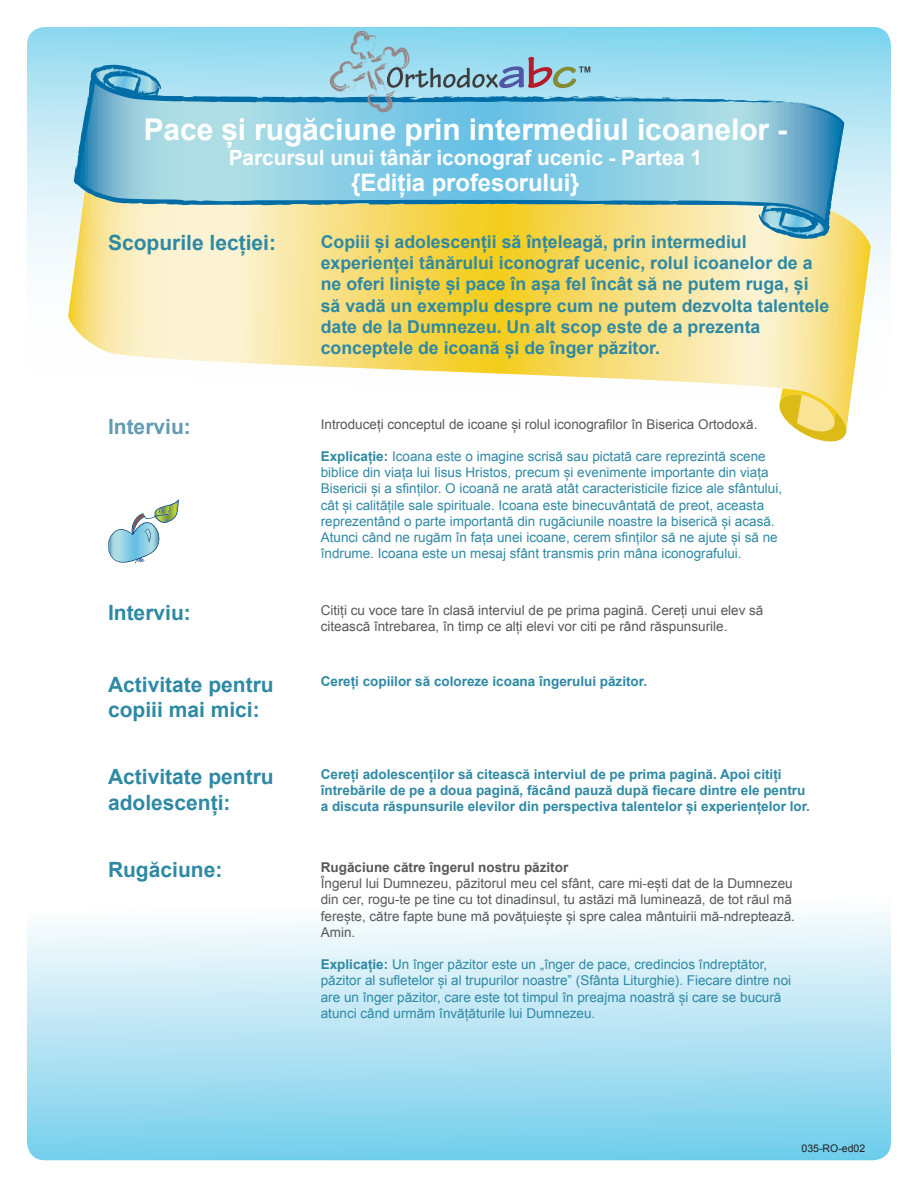
<style>
.page{position:relative;width:918px;height:1188px;background:#fff}
.page>*{position:absolute;margin:0;border:0;box-sizing:border-box;transform-origin:0 0}
.t1{font:700 30px "Arial";letter-spacing:-.005em;color:#fff}
.t2{font:700 24px "Arial";letter-spacing:-.005em;color:#fff}
.t3{font:700 21px/25.2px "Arial";color:#2e89a4}
.t4{font:700 21px "Arial";letter-spacing:-.005em;color:#fff}
.t5{font:700 21px "Arial";color:#629bb2}
.t6{font:700 17.7px/21.3px "Arial";color:#2e89a4}
.t7{font:13.5px/16.2px "Arial";color:#2e89a4}
.t8{font:13.5px/16.2px "Arial";color:#57585a}
.t9{font:700 13.5px/16.2px "Arial";color:#2e89a4}
.t10{font:700 13.5px "Arial";color:#57585a}
.t11{font:10.5px "Arial";color:#231f20}
.s1{font-weight:700}
</style>
<div class="page">
<svg style="left:27px;top:27px;width:864px;height:372px"></svg>
<div style="left:27px;top:847px;width:864px;height:313px;background:linear-gradient(to bottom,#fff,#77ceeb);border-radius:18px"></div>
<svg style="left:797px;top:430px;width:50px;height:12px"></svg>
<svg style="left:68px;top:159px;width:803px;height:271px"></svg>
<svg style="left:84px;top:47px;width:77px;height:196px;background:#aed6d1"></svg>
<svg style="left:759px;top:228px;width:75px;height:11px"></svg>
<svg style="left:74px;top:75px;width:770px;height:153px;background:#96cbd0"></svg>
<svg style="left:788px;top:102px;width:20px;height:3px"></svg>
<svg style="left:609px;top:96px;width:9px;height:2px"></svg>
<svg style="left:330px;top:31px;width:260px;height:82px;background:#88c4d9"></svg>
<svg style="left:108px;top:499px;width:71px;height:65px"></svg>
<p class="t1" style="left:144px;top:109px;width:645px">Pace și rugăciune prin intermediul icoanelor -</p>
<p class="t4" style="left:229px;top:144px;width:475px">Parcursul unui tânăr iconograf ucenic - Partea 1</p>
<p class="t2" style="left:351px;top:166px;width:230px">{Ediția profesorului}</p>
<p class="t3" style="left:108px;top:231px;width:170px">Scopurile lecției:</p>
<p class="t6" style="left:321px;top:231px;width:510px">Copiii și adolescenții să înțeleagă, prin intermediul experienței tânărului iconograf ucenic, rolul icoanelor de a ne oferi liniște și pace în așa fel încât să ne putem ruga, și să vadă un exemplu despre cum ne putem dezvolta talentele date de la Dumnezeu. Un alt scop este de a prezenta conceptele de icoană și de înger păzitor.</p>
<p class="t5" style="left:108px;top:413px;width:84px">Interviu:</p>
<p class="t8" style="left:321px;top:416px;width:438px">Introduceți conceptul de icoane și rolul iconografilor în Biserica Ortodoxă.</p>
<p class="t7" style="left:321px;top:448px;width:463px"><span class="s1">Explicație:</span> Icoana este o imagine scrisă sau pictată care reprezintă scene biblice din viața lui Iisus Hristos, precum și evenimente importante din viața Bisericii și a sfinților. O icoană ne arată atât caracteristicile fizice ale sfântului, cât și calitățile sale spirituale. Icoana este binecuvântată de preot, aceasta reprezentând o parte importantă din rugăciunile noastre la biserică și acasă.<br>Atunci când ne rugăm în fața unei icoane, cerem sfinților să ne ajute și să ne îndrume. Icoana este un mesaj sfânt transmis prin mâna iconografului.</p>
<p class="t3" style="left:108px;top:601px;width:84px">Interviu:</p>
<p class="t8" style="left:321px;top:602px;width:444px">Citiți cu voce tare în clasă interviul de pe prima pagină. Cereți unui elev să citească întrebarea, în timp ce alți elevi vor citi pe rând răspunsurile.</p>
<p class="t3" style="left:108px;top:672px;width:167px">Activitate pentru copiii mai mici:</p>
<p class="t9" style="left:321px;top:674px;width:328px">Cereți copiilor să coloreze icoana îngerului păzitor.</p>
<p class="t3" style="left:108px;top:765px;width:167px">Activitate pentru adolescenți:</p>
<p class="t9" style="left:321px;top:766px;width:491px">Cereți adolescenților să citească interviul de pe prima pagină. Apoi citiți întrebările de pe a doua pagină, făcând pauză după fiecare dintre ele pentru a discuta răspunsurile elevilor din perspectiva talentelor și experiențelor lor.</p>
<p class="t3" style="left:108px;top:858px;width:116px">Rugăciune:</p>
<p class="t10" style="left:321px;top:858px;width:249px">Rugăciune către îngerul nostru păzitor</p>
<p class="t8" style="left:321px;top:875px;width:476px">Îngerul lui Dumnezeu, păzitorul meu cel sfânt, care mi-ești dat de la Dumnezeu din cer, rogu-te pe tine cu tot dinadinsul, tu astăzi mă luminează, de tot răul mă ferește, către fapte bune mă povățuiește și spre calea mântuirii mă-ndreptează.<br>Amin.</p>
<p class="t7" style="left:321px;top:956px;width:472px"><span class="s1">Explicație:</span> Un înger păzitor este un „înger de pace, credincios îndreptător, păzitor al sufletelor și al trupurilor noastre” (Sfânta Liturghie). Fiecare dintre noi are un înger păzitor, care este tot timpul în preajma noastră și care se bucură atunci când urmăm învățăturile lui Dumnezeu.</p>
<p class="t11" style="left:802px;top:1142px;width:65px">035-RO-ed02</p>
</div>
